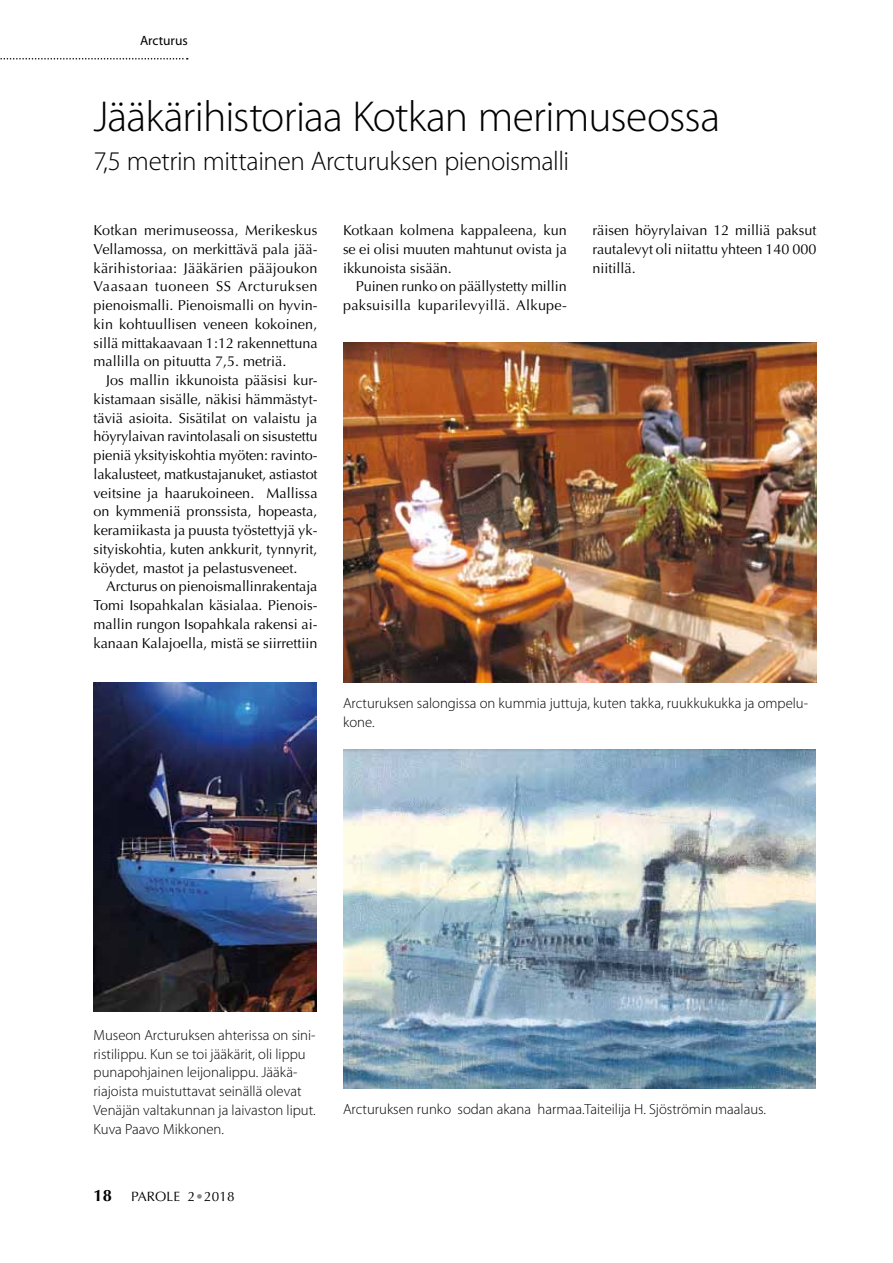
<style>
.page{position:relative;width:893px;height:1263px;background:#fff}
.page>*{position:absolute;margin:0;border:0;box-sizing:border-box;transform-origin:0 0}
.t1{font:300 43.5px "Myriad Pro";letter-spacing:-.02em;color:#000}
.t2{font:300 27px "Myriad Pro";letter-spacing:-.015em;color:#000}
.t3{font:700 16.5px "Optima";color:#000}
.t4{font:300 14.7px/18.8px "Myriad Pro";color:#000}
.t5{font:14.4px/18.8px "Optima";color:#000;text-align:justify}
.t6{font:14.4px/18.8px "Optima";letter-spacing:.02em;color:#000;text-align:right}
.t7{font:13.5px "Optima";letter-spacing:.005em;color:#000}
.t8{font:13.5px "Myriad Pro";color:#000}
.s1{color:#878787}
</style>
<div class="page">
<svg style="left:0;top:58px;width:188px;height:2px"></svg>
<img style="left:343px;top:342px;width:473px;height:340px">
<img style="left:94px;top:682px;width:223px;height:329px">
<img style="left:343px;top:749px;width:473px;height:340px">
<p class="t8" style="left:140px;top:32px;width:49px">Arcturus</p>
<h1 class="t1" style="left:94px;top:93px;width:628px">Jääkärihistoriaa Kotkan merimuseossa</h1>
<h2 class="t2" style="left:94px;top:146px;width:477px">7,5 metrin mittainen Arcturuksen pienoismalli</h2>
<p class="t5" style="left:94px;top:221px;width:226px">Kotkan merimuseossa, Merikeskus Vellamossa, on merkittävä pala jää&shy;kärihistoriaa: Jääkärien pääjoukon Vaasaan tuoneen SS Arcturuksen pienoismalli. Pienoismalli on hyvin&shy;kin kohtuullisen veneen kokoinen, sillä mittakaavaan 1:12 rakennettuna mallilla on pituutta 7,5. metriä.</p>
<p class="t5" style="left:94px;top:371px;width:226px;text-indent:13px">Jos mallin ikkunoista pääsisi kur&shy;kistamaan sisälle, näkisi hämmästyt&shy;täviä asioita. Sisätilat on valaistu ja höyrylaivan ravintolasali on sisustettu pieniä yksityiskohtia myöten: ravinto&shy;lakalusteet, matkustajanuket, astiastot veitsine ja haarukoineen. Mallissa on kymmeniä pronssista, hopeasta, keramiikasta ja puusta työstettyjä yk&shy;sityiskohtia, kuten ankkurit, tynnyrit, köydet, mastot ja pelastusveneet.</p>
<p class="t5" style="left:94px;top:577px;width:225px;text-indent:13px">Arcturus on pienoismallinrakentaja Tomi Isopahkalan käsialaa. Pienois&shy;mallin rungon Isopahkala rakensi ai&shy;kanaan Kalajoella, mistä se siirrettiin</p>
<p class="t5" style="left:343px;top:221px;width:225px">Kotkaan kolmena kappaleena, kun se ei olisi muuten mahtunut ovista ja ikkunoista sisään.</p>
<p class="t6" style="left:343px;top:277px;width:225px">Puinen runko on päällystetty millin paksuisilla kuparilevyillä. Alkupe-</p>
<p class="t5" style="left:592px;top:221px;width:225px">räisen höyrylaivan 12 milliä paksut rautalevyt oli niitattu yhteen 140 000 niitillä.</p>
<p class="t4" style="left:343px;top:694px;width:467px">Arcturuksen salongissa on kummia juttuja, kuten takka, ruukkukukka ja ompelu&shy;kone.</p>
<p class="t4" style="left:94px;top:1026px;width:224px">Museon Arcturuksen ahterissa on sini&shy;ristilippu. Kun se toi jääkärit, oli lippu punapohjainen leijonalippu. Jääkä&shy;riajoista muistuttavat seinällä olevat Venäjän valtakunnan ja laivaston liput.<br>Kuva Paavo Mikkonen.</p>
<p class="t3" style="left:94px;top:1186px;width:20px">18</p>
<p class="t7" style="left:131px;top:1189px;width:105px">PAROLE 2<span class="s1">•</span> 2018</p>
<p class="t4" style="left:343px;top:1100px;width:424px">Arcturuksen runko sodan akana harmaa.Taiteilija H. Sjöströmin maalaus.</p>
</div>
